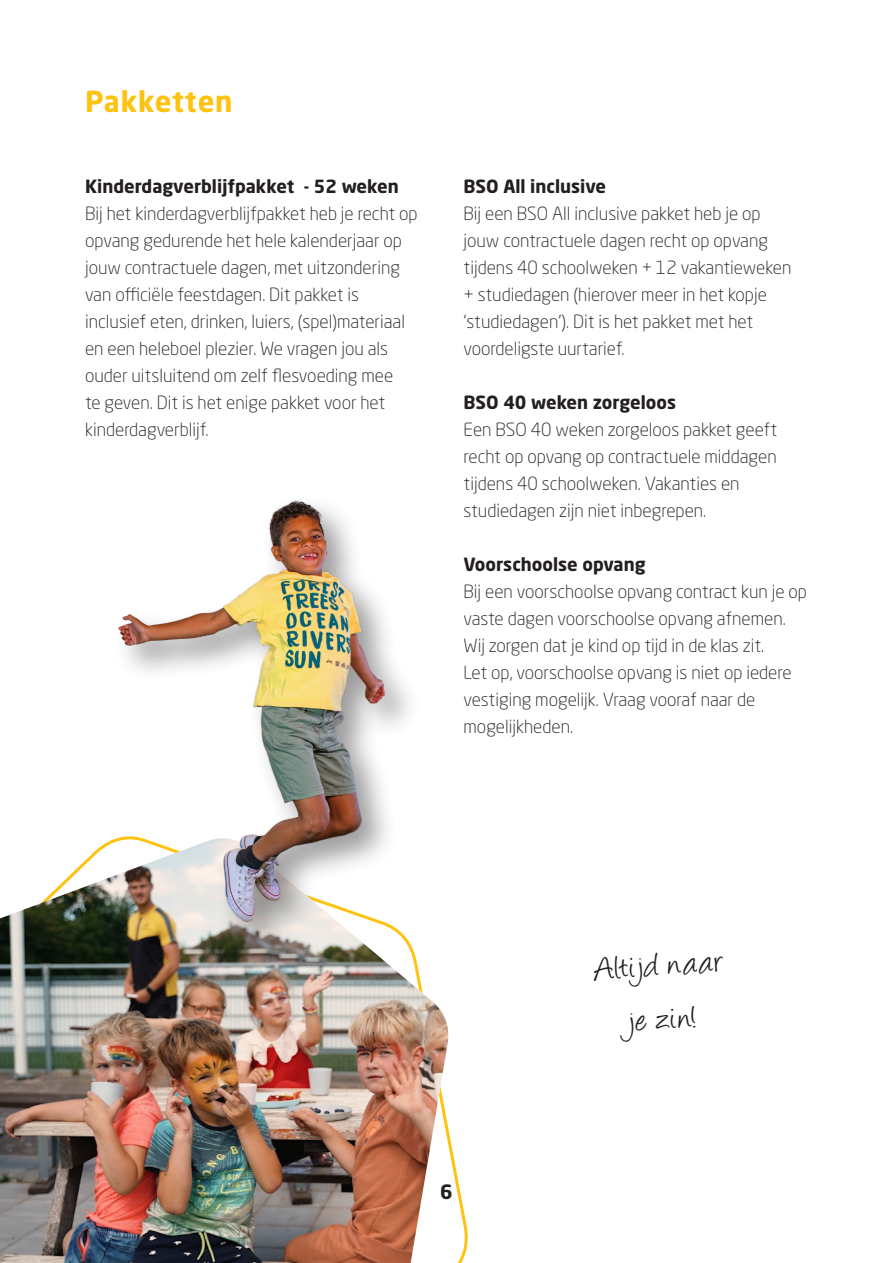
<style>
.page{position:relative;width:893px;height:1263px;background:#fff}
.page>*{position:absolute;margin:0;border:0;box-sizing:border-box;transform-origin:0 0}
.t1{font:36.6px "Angelina";color:#231f20}
.t2{font:700 28.5px "Neo Sans W1 G";letter-spacing:.03em;color:#fec210}
.t3{font:700 19.5px "Neo Sans W1 G";color:#231f20}
.t4{font:300 18px/27px "Neo Sans W1 G";color:#231f20}
.t5{font:700 18px "Neo Sans W1 G";color:#231f20}
</style>
<div class="page">
<img style="left:0;top:844px;width:450px;height:419px">
<div style="left:113px;top:494px;width:309px;height:464px;background:#231f20;opacity:.45"></div>
<img style="left:104px;top:494px;width:307px;height:446px">
<p class="t2" style="left:85px;top:83px;width:149px">Pakketten</p>
<p class="t5" style="left:85px;top:175px;width:315px">Kinderdagverblijfpakket - 52 weken</p>
<p class="t4" style="left:85px;top:200px;width:334px">Bij het kinderdagverblijfpakket heb je recht op opvang gedurende het hele kalenderjaar op jouw contractuele dagen, met uitzondering van officiële feestdagen. Dit pakket is inclusief eten, drinken, luiers, (spel)materiaal en een heleboel plezier. We vragen jou als ouder uitsluitend om zelf flesvoeding mee<br>te geven. Dit is het enige pakket voor het kinderdagverblijf.</p>
<p class="t5" style="left:463px;top:175px;width:144px">BSO All inclusive</p>
<p class="t4" style="left:463px;top:200px;width:330px">Bij een BSO All inclusive pakket heb je op jouw contractuele dagen recht op opvang tijdens 40 schoolweken + 12 vakantieweken + studiedagen (hierover meer in het kopje ‘studiedagen’). Dit is het pakket met het voordeligste uurtarief.</p>
<p class="t5" style="left:463px;top:391px;width:214px">BSO 40 weken zorgeloos</p>
<p class="t4" style="left:463px;top:416px;width:315px">Een BSO 40 weken zorgeloos pakket geeft recht op opvang op contractuele middagen tijdens 40 schoolweken. Vakanties en studiedagen zijn niet inbegrepen.</p>
<p class="t5" style="left:463px;top:553px;width:184px">Voorschoolse opvang</p>
<p class="t4" style="left:463px;top:578px;width:345px">Bij een voorschoolse opvang contract kun je op vaste dagen voorschoolse opvang afnemen.<br>Wij zorgen dat je kind op tijd in de klas zit.<br>Let op, voorschoolse opvang is niet op iedere vestiging mogelijk. Vraag vooraf naar de mogelijkheden.</p>
<p class="t3" style="left:440px;top:1179px;width:14px">6</p>
<p class="t1" style="left:593px;top:953px;width:131px;rotate:-4deg">Altijd naar</p>
<p class="t1" style="left:627px;top:1005px;width:70px;rotate:-4deg">je zin!</p>
</div>
